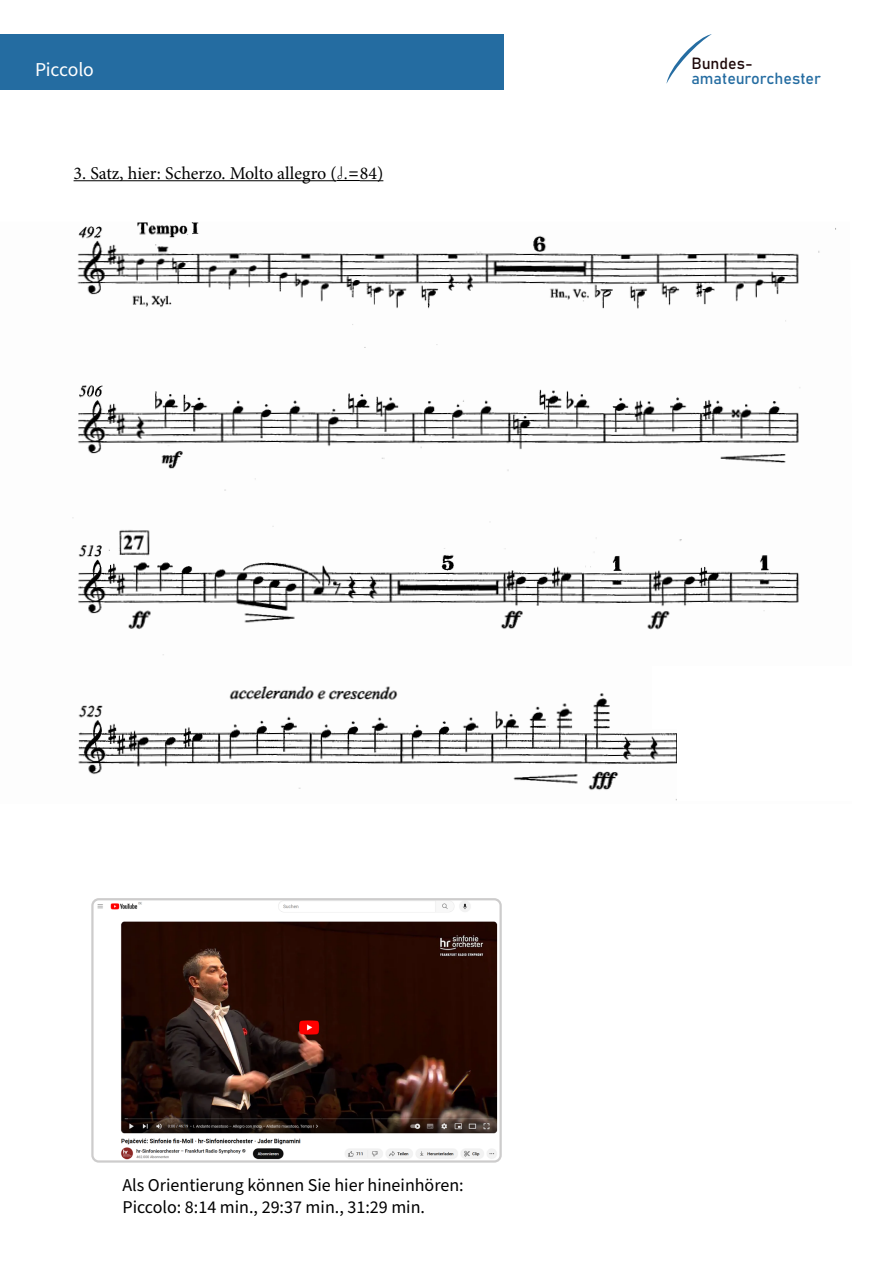
<style>
.page{position:relative;width:893px;height:1263px;background:#fff}
.page>*{position:absolute;margin:0;border:0;box-sizing:border-box;transform-origin:0 0}
.t1{font:19.65px "Source Sans Pro";letter-spacing:-.015em;color:#fff}
.t2{font:18px/21.6px "Source Sans Pro";color:#000}
.t3{font:18px "Minion Pro";color:#000}
.t4{font:16.05px "Bahnschrift";color:#246ca1}
.t5{font:16.05px "Bahnschrift";color:#1d0809}
</style>
<div class="page">
<div style="left:0;top:34px;width:504px;height:55px;background:#246ca1"></div>
<svg style="left:666px;top:34px;width:46px;height:50px"></svg>
<hr style="left:74px;top:180px;width:263px;height:1px;background:#000">
<img style="left:72px;top:222px;width:764px;height:579px">
<div style="left:677px;top:674px;width:216px;height:126px;background:#fff"></div>
<div style="left:653px;top:666px;width:240px;height:63px;background:#fff"></div>
<img style="left:94px;top:901px;width:405px;height:258px">
<div style="left:91px;top:898px;width:411px;height:264px;border:2px solid #cdcccc;border-radius:6px"></div>
<svg style="left:337px;top:180px;width:46px;height:1px"></svg>
<p class="t1" style="left:35px;top:57px;width:60px">Piccolo</p>
<p class="t5" style="left:691px;top:51px;width:63px">Bundes-</p>
<p class="t4" style="left:691px;top:66px;width:131px">amateurorchester</p>
<p class="t3" style="left:74px;top:161px;width:311px">3. Satz, hier: Scherzo. Molto allegro (♩ 84)</p>
<p class="t2" style="left:122px;top:1175px;width:343px">Als Orientierung können Sie hier hineinhören:<br>Piccolo: 8:14 min., 29:37 min., 31:29 min.</p>
</div>
